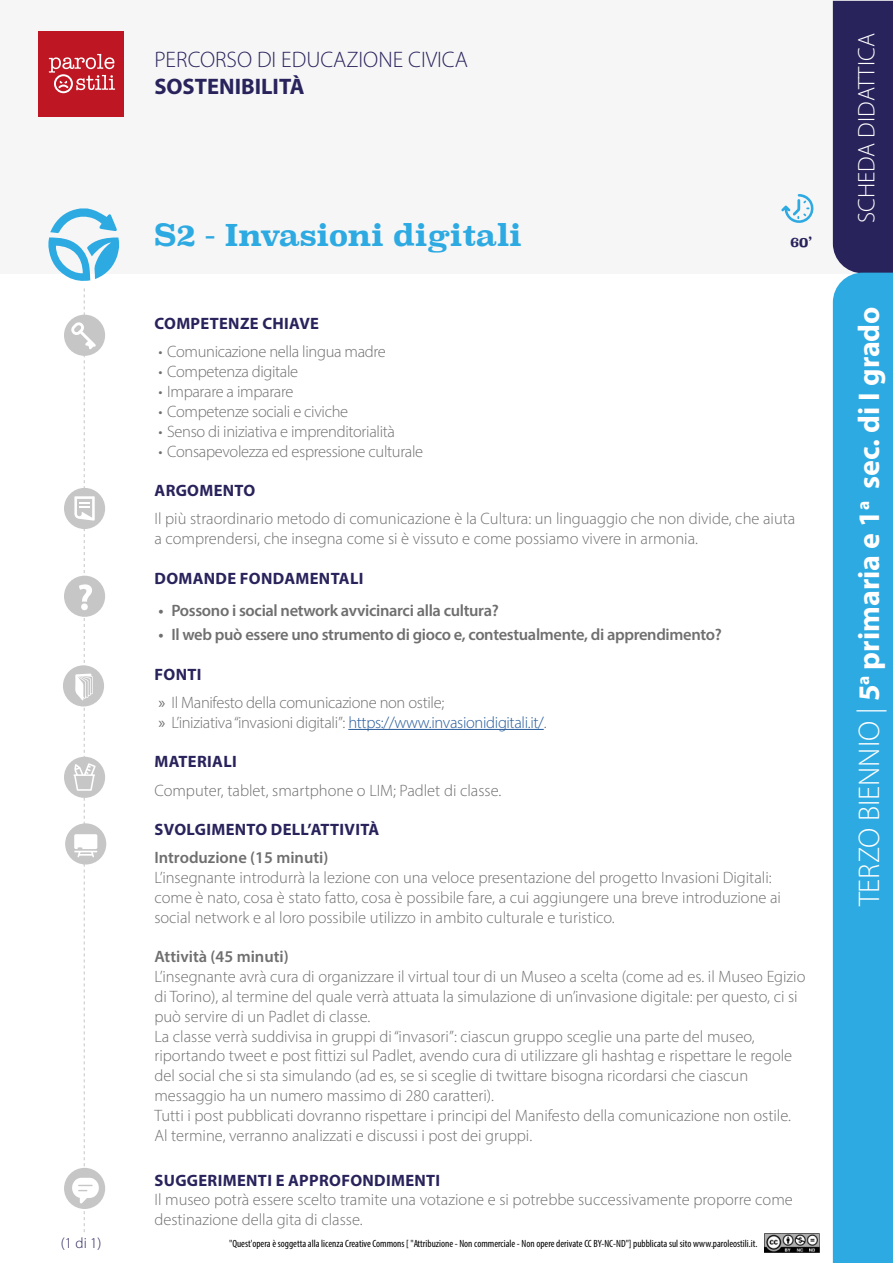
<style>
.page{position:relative;width:893px;height:1263px;background:#fff}
.page>*{position:absolute;margin:0;border:0;box-sizing:border-box;transform-origin:0 0}
.t1{font:700 30px "Myriad Pro";color:#fff}
.t2{font:700 30px "Superclarendon";letter-spacing:-.02em;color:#2daae2}
.t3{font:300 24px "Myriad Pro";color:#fff}
.t4{font:300 22.5px "Myriad Pro";color:#29235c}
.t5{font:700 22.5px "Myriad Pro";color:#29235c}
.t6{font:300 16.5px/19.8px "Myriad Pro";color:#706f6f}
.t7{font:300 16.5px/28.3px "Myriad Pro";letter-spacing:-.02em;color:#706f6f}
.t8{font:600 16.5px "Myriad Pro";letter-spacing:-.02em;color:#706f6f}
.t9{font:700 16.5px "Myriad Pro";letter-spacing:.02em;color:#29235c}
.t10{font:600 16.5px "Myriad Pro";color:#706f6f}
.t11{font:300 15px "Myriad Pro";color:#29235c}
.t12{font:700 13.5px "Superclarendon";color:#29235c}
.t13{font:condensed 10.5px "Myriad Pro";color:#000}
.s1{font-weight:700;color:#29235c}
.s2{font-weight:400}
.s3{color:#275b9b}
.s4{font-weight:300}
</style>
<div class="page">
<img style="left:765px;top:1233px;width:54px;height:19px">
<div style="left:0;top:0;width:893px;height:273px;background:#f6f6f6"></div>
<div style="left:833px;top:1px;width:60px;height:272px;background:#29235c"></div>
<div style="left:833px;top:273px;width:60px;height:990px;background:#2daae2"></div>
<div style="left:38px;top:31px;width:86px;height:86px;background:#be1622"></div>
<svg style="left:49px;top:54px;width:66px;height:39px"></svg>
<svg style="left:48px;top:208px;width:71px;height:73px"></svg>
<svg style="left:781px;top:194px;width:33px;height:29px"></svg>
<hr style="left:348px;top:729px;width:196px;height:1px;background:#275b9b">
<div style="left:64px;top:576px;width:41px;height:41px;background:#c6c6c6;border-radius:50%"></div>
<div style="left:64px;top:488px;width:41px;height:41px;background:#c6c6c6;border-radius:50%"></div>
<div style="left:63px;top:665px;width:41px;height:41px;background:#c6c6c6;border-radius:50%"></div>
<div style="left:64px;top:757px;width:41px;height:41px;background:#c6c6c6;border-radius:50%"></div>
<div style="left:64px;top:315px;width:41px;height:41px;background:#c6c6c6;border-radius:50%"></div>
<div style="left:65px;top:823px;width:41px;height:41px;background:#c6c6c6;border-radius:50%"></div>
<div style="left:64px;top:1168px;width:41px;height:41px;background:#c6c6c6;border-radius:50%"></div>
<svg style="left:71px;top:288px;width:28px;height:944px"></svg>
<p class="t11" style="left:61px;top:1234px;width:42px">(1 di 1)</p>
<h3 class="t4" style="left:154px;top:46px;width:315px">PERCORSO DI EDUCAZIONE CIVICA</h3>
<h3 class="t5" style="left:154px;top:72px;width:152px">SOSTENIBILITÀ</h3>
<h1 class="t2" style="left:154px;top:213px;width:369px">S2 - Invasioni digitali</h1>
<p class="t12" style="left:790px;top:232px;width:23px">60’</p>
<p class="t9" style="left:155px;top:313px;width:166px">COMPETENZE CHIAVE</p>
<p class="t7" style="left:159px;top:338px;width:229px">• Comunicazione nella lingua madre</p>
<p class="t7" style="left:159px;top:357px;width:141px">• Competenza digitale</p>
<p class="t7" style="left:159px;top:377px;width:136px">• Imparare a imparare</p>
<p class="t7" style="left:159px;top:397px;width:191px">• Competenze sociali e civiche</p>
<p class="t7" style="left:159px;top:417px;width:238px">• Senso di iniziativa e imprenditorialità</p>
<p class="t7" style="left:159px;top:437px;width:266px">• Consapevolezza ed espressione culturale</p>
<p class="t9" style="left:155px;top:480px;width:102px">ARGOMENTO</p>
<p class="t6" style="left:154px;top:509px;width:643px">Il più straordinario metodo di comunicazione è la Cultura: un linguaggio che non divide, che aiuta a comprendersi, che insegna come si è vissuto e come possiamo vivere in armonia.</p>
<p class="t9" style="left:155px;top:567px;width:210px">DOMANDE FONDAMENTALI</p>
<p class="t8" style="left:159px;top:600px;width:342px">• Possono i social network avvicinarci alla cultura?</p>
<p class="t8" style="left:159px;top:624px;width:565px">• Il web può essere uno strumento di gioco e, contestualmente, di apprendimento?</p>
<p class="t7" style="left:155px;top:660px;width:291px"><span class="s1">FONTI<br></span><span class="s2">»</span> Il Manifesto della comunicazione non ostile;</p>
<p class="t7" style="left:159px;top:708px;width:389px"><span class="s2">»</span> L’iniziativa “invasioni digitali”: <span class="s3">https://www.invasionidigitali.it/</span>.</p>
<p class="t9" style="left:155px;top:751px;width:84px">MATERIALI</p>
<p class="t6" style="left:154px;top:780px;width:349px">Computer, tablet, smartphone o LIM; Padlet di classe.</p>
<p class="t9" style="left:155px;top:819px;width:226px">SVOLGIMENTO DELL’ATTIVITÀ</p>
<p class="t10" style="left:154px;top:847px;width:176px">Introduzione (15 minuti)</p>
<p class="t6" style="left:154px;top:868px;width:628px">L’insegnante introdurrà la lezione con una veloce presentazione del progetto Invasioni Digitali: come è nato, cosa è stato fatto, cosa è possibile fare, a cui aggiungere una breve introduzione ai social network e al loro possibile utilizzo in ambito culturale e turistico.</p>
<p class="t10" style="left:154px;top:946px;width:136px">Attività (45 minuti)</p>
<p class="t6" style="left:154px;top:967px;width:653px">L’insegnante avrà cura di organizzare il virtual tour di un Museo a scelta (come ad es. il Museo Egizio di Torino), al termine del quale verrà attuata la simulazione di un’invasione digitale: per questo, ci si può servire di un Padlet di classe.<br>La classe verrà suddivisa in gruppi di “invasori”: ciascun gruppo sceglie una parte del museo, riportando tweet e post fittizi sul Padlet, avendo cura di utilizzare gli hashtag e rispettare le regole del social che si sta simulando (ad es, se si sceglie di twittare bisogna ricordarsi che ciascun messaggio ha un numero massimo di 280 caratteri).<br>Tutti i post pubblicati dovranno rispettare i principi del Manifesto della comunicazione non ostile.<br>Al termine, verranno analizzati e discussi i post dei gruppi.</p>
<p class="t9" style="left:155px;top:1169px;width:287px">SUGGERIMENTI E APPROFONDIMENTI</p>
<p class="t6" style="left:154px;top:1190px;width:640px">Il museo potrà essere scelto tramite una votazione e si potrebbe successivamente proporre come destinazione della gita di classe.</p>
<p class="t13" style="left:229px;top:1237px;width:530px">"Quest'opera è soggetta alla licenza Creative Commons [ "Attribuzione - Non commerciale - Non opere derivate CC BY-NC-ND"] pubblicata sul sito www.paroleostili.it.</p>
<h2 class="t3" style="left:852px;top:223px;width:191px;rotate:-90deg">SCHEDA DIDATTICA</h2>
<h1 class="t1" style="left:849px;top:906px;width:602px;rotate:-90deg"><span class="s4">TERZO BIENNIO |</span> 5<sup>a</sup> primaria e 1<sup>a</sup> sec. di I grado</h1>
</div>
